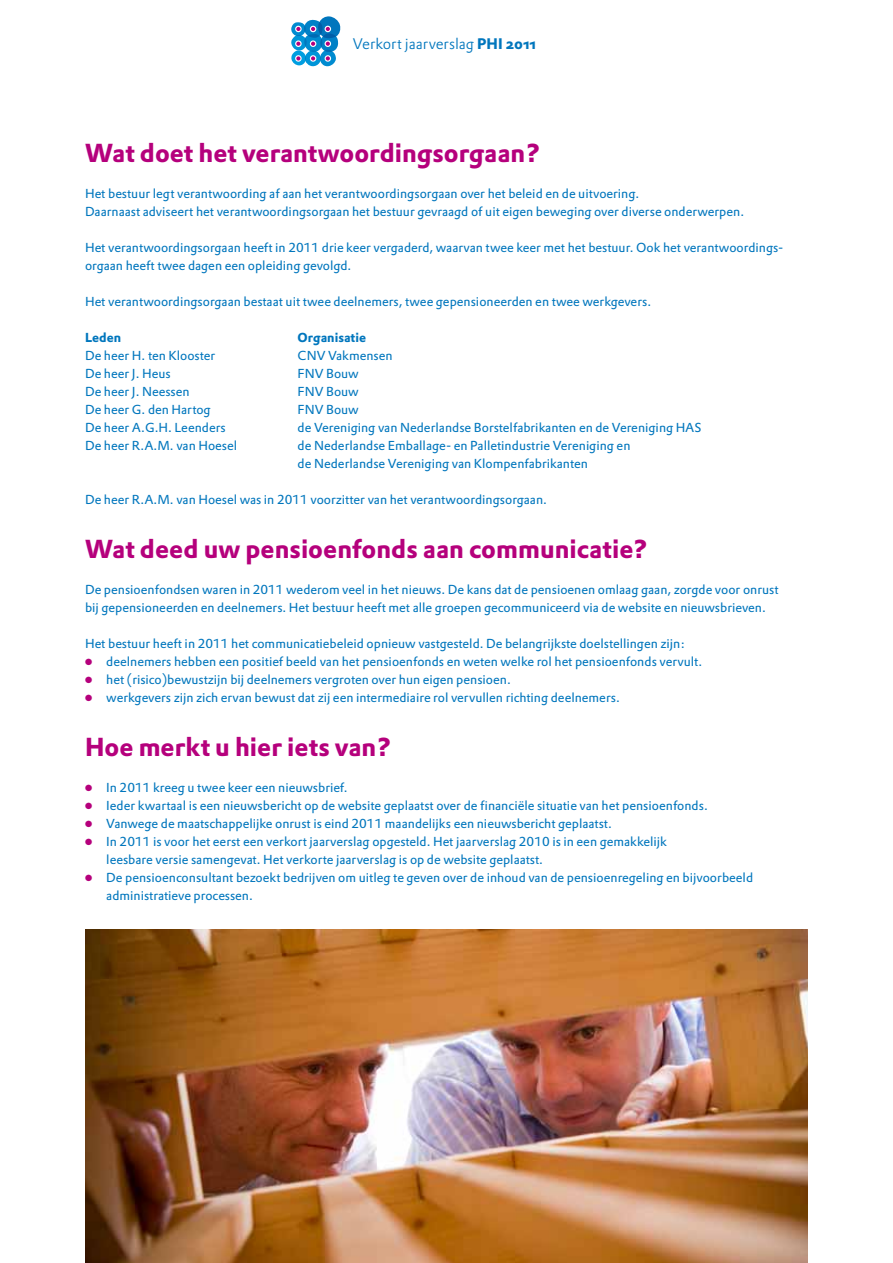
<style>
.page{position:relative;width:893px;height:1263px;background:#fff}
.page>*{position:absolute;margin:0;border:0;box-sizing:border-box;transform-origin:0 0}
.t1{font:25.5px "DTL Prokyon ST Bold";color:#b5007c}
.t2{font:15px "DTL Prokyon T Light";color:#0076bd}
.t3{font:12.75px/18px "DTL Prokyon T";color:#0076bd}
.t4{font:12.75px "DTL Prokyon ST Bold";color:#0076bd}
.s1{font-family:"DTL Prokyon ST Bold"}
.s2{color:#b5007c}
</style>
<div class="page">
<svg style="left:291px;top:16px;width:49px;height:50px"></svg>
<img style="left:85px;top:929px;width:723px;height:334px">
<p class="t2" style="left:353px;top:34px;width:185px">Verkort jaarverslag <span class="s1">PHI 2011</span></p>
<h1 class="t1" style="left:85px;top:136px;width:457px">Wat doet het verantwoordingsorgaan?</h1>
<p class="t3" style="left:85px;top:184px;width:661px">Het bestuur legt verantwoording af aan het verantwoordingsorgaan over het beleid en de uitvoering.<br>Daarnaast adviseert het verantwoordingsorgaan het bestuur gevraagd of uit eigen beweging over diverse onderwerpen.</p>
<p class="t3" style="left:85px;top:238px;width:698px">Het verantwoordingsorgaan heeft in 2011 drie keer vergaderd, waarvan twee keer met het bestuur. Ook het verantwoordings&shy;orgaan heeft twee dagen een opleiding gevolgd.</p>
<p class="t3" style="left:85px;top:292px;width:568px">Het verantwoordingsorgaan bestaat uit twee deelnemers, twee gepensioneerden en twee werkgevers.</p>
<p class="t4" style="left:85px;top:329px;width:38px">Leden</p>
<p class="t4" style="left:298px;top:329px;width:70px">Organisatie</p>
<p class="t3" style="left:85px;top:346px;width:132px">De heer H. ten Klooster</p>
<p class="t3" style="left:298px;top:346px;width:97px">CNV Vakmensen</p>
<p class="t3" style="left:85px;top:364px;width:87px">De heer J. Heus</p>
<p class="t3" style="left:298px;top:364px;width:63px">FNV Bouw</p>
<p class="t3" style="left:85px;top:382px;width:106px">De heer J. Neessen</p>
<p class="t3" style="left:298px;top:382px;width:63px">FNV Bouw</p>
<p class="t3" style="left:85px;top:400px;width:127px">De heer G. den Hartog</p>
<p class="t3" style="left:298px;top:400px;width:63px">FNV Bouw</p>
<p class="t3" style="left:85px;top:418px;width:142px">De heer A.G.H. Leenders</p>
<p class="t3" style="left:298px;top:418px;width:405px">de Vereniging van Nederlandse Borstelfabrikanten en de Vereniging HAS</p>
<p class="t3" style="left:85px;top:436px;width:154px">De heer R.A.M. van Hoesel</p>
<p class="t3" style="left:298px;top:436px;width:334px">de Nederlandse Emballage- en Palletindustrie Vereniging en de Nederlandse Vereniging van Klompenfabrikanten</p>
<p class="t3" style="left:85px;top:490px;width:463px">De heer R.A.M. van Hoesel was in 2011 voorzitter van het verantwoordingsorgaan.</p>
<h1 class="t1" style="left:85px;top:532px;width:564px">Wat deed uw pensioenfonds aan communicatie?</h1>
<p class="t3" style="left:85px;top:580px;width:695px">De pensioenfondsen waren in 2011 wederom veel in het nieuws. De kans dat de pensioenen omlaag gaan, zorgde voor onrust bij gepensioneerden en deelnemers. Het bestuur heeft met alle groepen gecommuniceerd via de website en nieuwsbrieven.</p>
<p class="t3" style="left:85px;top:634px;width:602px">Het bestuur heeft in 2011 het communicatiebeleid opnieuw vastgesteld. De belangrijkste doelstellingen zijn:</p>
<p class="t3" style="left:85px;top:652px;width:619px"><span class="s2">●</span> deelnemers hebben een positief beeld van het pensioenfonds en weten welke rol het pensioenfonds vervult.</p>
<p class="t3" style="left:85px;top:670px;width:427px"><span class="s2">●</span> het (risico)bewustzijn bij deelnemers vergroten over hun eigen pensioen.</p>
<p class="t3" style="left:85px;top:688px;width:536px"><span class="s2">●</span> werkgevers zijn zich ervan bewust dat zij een intermediaire rol vervullen richting deelnemers.</p>
<h1 class="t1" style="left:85px;top:730px;width:308px">Hoe merkt u hier iets van?</h1>
<p class="t3" style="left:85px;top:778px;width:264px"><span class="s2">●</span> In 2011 kreeg u twee keer een nieuwsbrief.</p>
<p class="t3" style="left:85px;top:796px;width:624px"><span class="s2">●</span> Ieder kwartaal is een nieuwsbericht op de website geplaatst over de financiële situatie van het pensioenfonds.</p>
<p class="t3" style="left:85px;top:814px;width:528px"><span class="s2">●</span> Vanwege de maatschappelijke onrust is eind 2011 maandelijks een nieuwsbericht geplaatst.</p>
<p class="t3" style="left:106px;top:832px;width:562px;text-indent:-21px"><span class="s2">●</span> In 2011 is voor het eerst een verkort jaarverslag opgesteld. Het jaarverslag 2010 is in een gemakkelijk leesbare versie samengevat. Het verkorte jaarverslag is op de website geplaatst.</p>
<p class="t3" style="left:106px;top:868px;width:648px;text-indent:-21px"><span class="s2">●</span> De pensioenconsultant bezoekt bedrijven om uitleg te geven over de inhoud van de pensioenregeling en bijvoorbeeld administratieve processen.</p>
</div>
